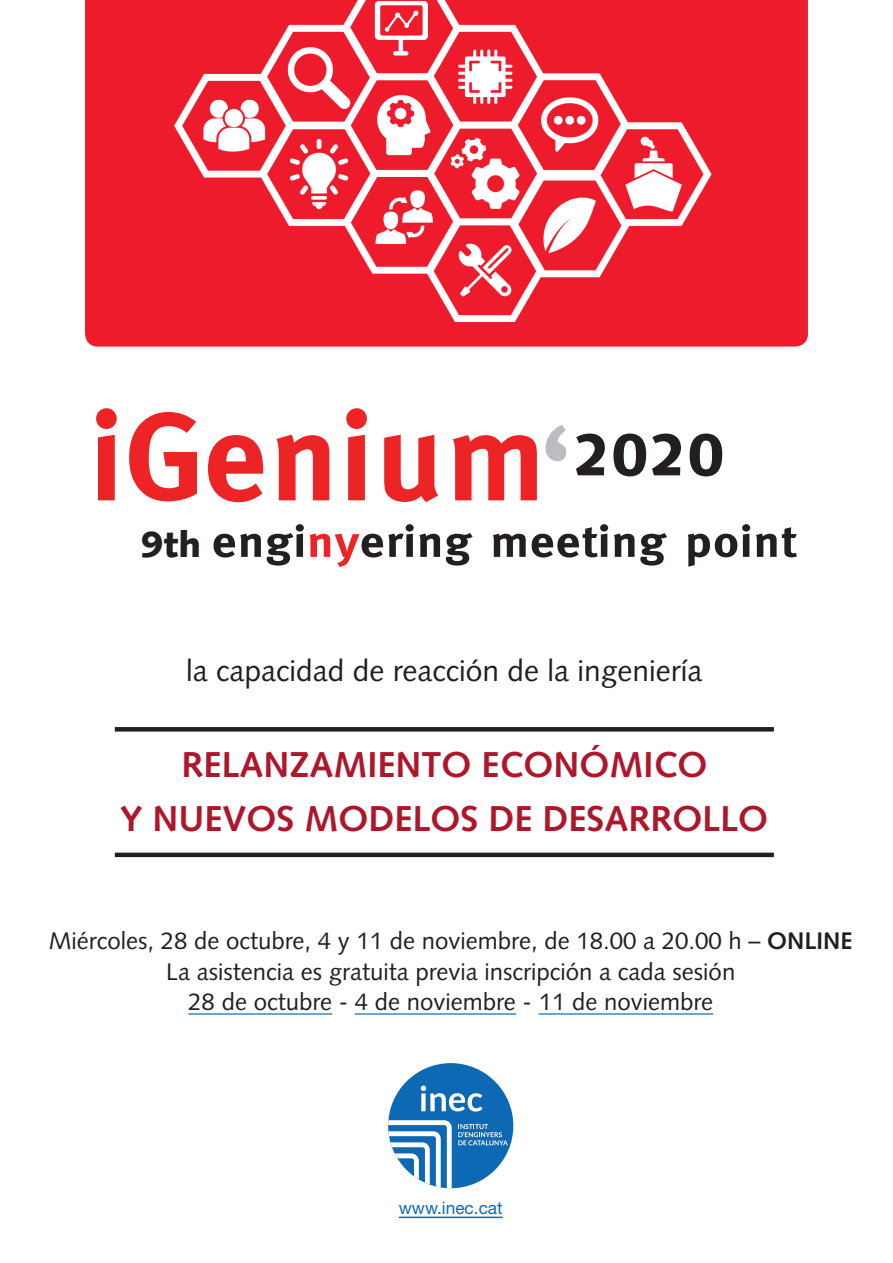
<style>
.page{position:relative;width:893px;height:1263px;background:#fff}
.page>*{position:absolute;margin:0;border:0;box-sizing:border-box;transform-origin:0 0}
.t1{font:900 58.8px "Syntax";color:#231f20}
.t2{font:700 36px "Syntax";color:#ae172b}
.t3{font:900 36px "Syntax";color:#231f20}
.t4{font:30px "Syntax";color:#231f20}
.t5{font:24px "Syntax";color:#231f20}
.boliches{font:17.25px "Helvetica Neue LT Std";color:#0d69b3}
.s1{font-weight:700}
</style>
<div class="page">
<div style="left:85px;top:0;width:723px;height:347px;background:#ee1b2c"></div>
<div style="left:388px;top:1063px;width:125px;height:125px;background:#0d69b3;border-radius:50%"></div>
<svg style="left:421px;top:1085px;width:61px;height:26px"></svg>
<svg style="left:458px;top:1124px;width:50px;height:21px"></svg>
<svg style="left:388px;top:1120px;width:64px;height:68px"></svg>
<hr style="left:188px;top:1013px;width:144px;height:1px;background:#0d69b3">
<hr style="left:355px;top:1013px;width:161px;height:1px;background:#0d69b3">
<hr style="left:539px;top:1013px;width:174px;height:1px;background:#0d69b3">
<svg style="left:96px;top:408px;width:21px;height:92px"></svg>
<svg style="left:129px;top:412px;width:68px;height:89px"></svg>
<svg style="left:208px;top:435px;width:55px;height:67px"></svg>
<svg style="left:277px;top:435px;width:52px;height:65px"></svg>
<svg style="left:346px;top:408px;width:21px;height:92px"></svg>
<svg style="left:384px;top:435px;width:54px;height:67px"></svg>
<svg style="left:453px;top:435px;width:84px;height:65px"></svg>
<svg style="left:214px;top:533px;width:47px;height:24px"></svg>
<svg style="left:267px;top:524px;width:37px;height:42px"></svg>
<svg style="left:310px;top:524px;width:130px;height:43px"></svg>
<svg style="left:446px;top:533px;width:27px;height:33px"></svg>
<svg style="left:493px;top:534px;width:33px;height:23px"></svg>
<svg style="left:532px;top:524px;width:76px;height:33px"></svg>
<svg style="left:614px;top:533px;width:20px;height:24px"></svg>
<svg style="left:640px;top:533px;width:27px;height:33px"></svg>
<svg style="left:688px;top:524px;width:62px;height:43px"></svg>
<svg style="left:756px;top:527px;width:41px;height:30px"></svg>
<svg style="left:545px;top:425px;width:21px;height:37px"></svg>
<img style="left:150px;top:0;width:603px;height:341px">
<hr style="left:115px;top:727px;width:659px;height:4px;background:#231f20">
<hr style="left:115px;top:853px;width:659px;height:4px;background:#231f20">
<hr style="left:399px;top:1216px;width:104px;height:2px;background:#0d69b3">
<h2 class="t3" style="left:141px;top:523px;width:62px">9th</h2>
<h1 class="t1" style="left:573px;top:420px;width:154px">2020</h1>
<p class="t4" style="left:186px;top:653px;width:518px">la capacidad de reacción de la ingeniería</p>
<p class="t2" style="left:181px;top:744px;width:527px">RELANZAMIENTO ECONÓMICO</p>
<p class="t2" style="left:120px;top:798px;width:649px">Y NUEVOS MODELOS DE DESARROLLO</p>
<p class="t5" style="left:49px;top:927px;width:805px">Miércoles, 28 de octubre, 4 y 11 de noviembre, de 18.00 a 20.00 h – <span class="s1">ONLINE</span></p>
<p class="t5" style="left:166px;top:957px;width:571px">La asistencia es gratuita previa inscripción a cada sesión</p>
<p class="t5" style="left:188px;top:987px;width:526px">28 de octubre - 4 de noviembre - 11 de noviembre</p>
<p class="boliches" style="left:399px;top:1198px;width:105px">www.inec.cat</p>
</div>
